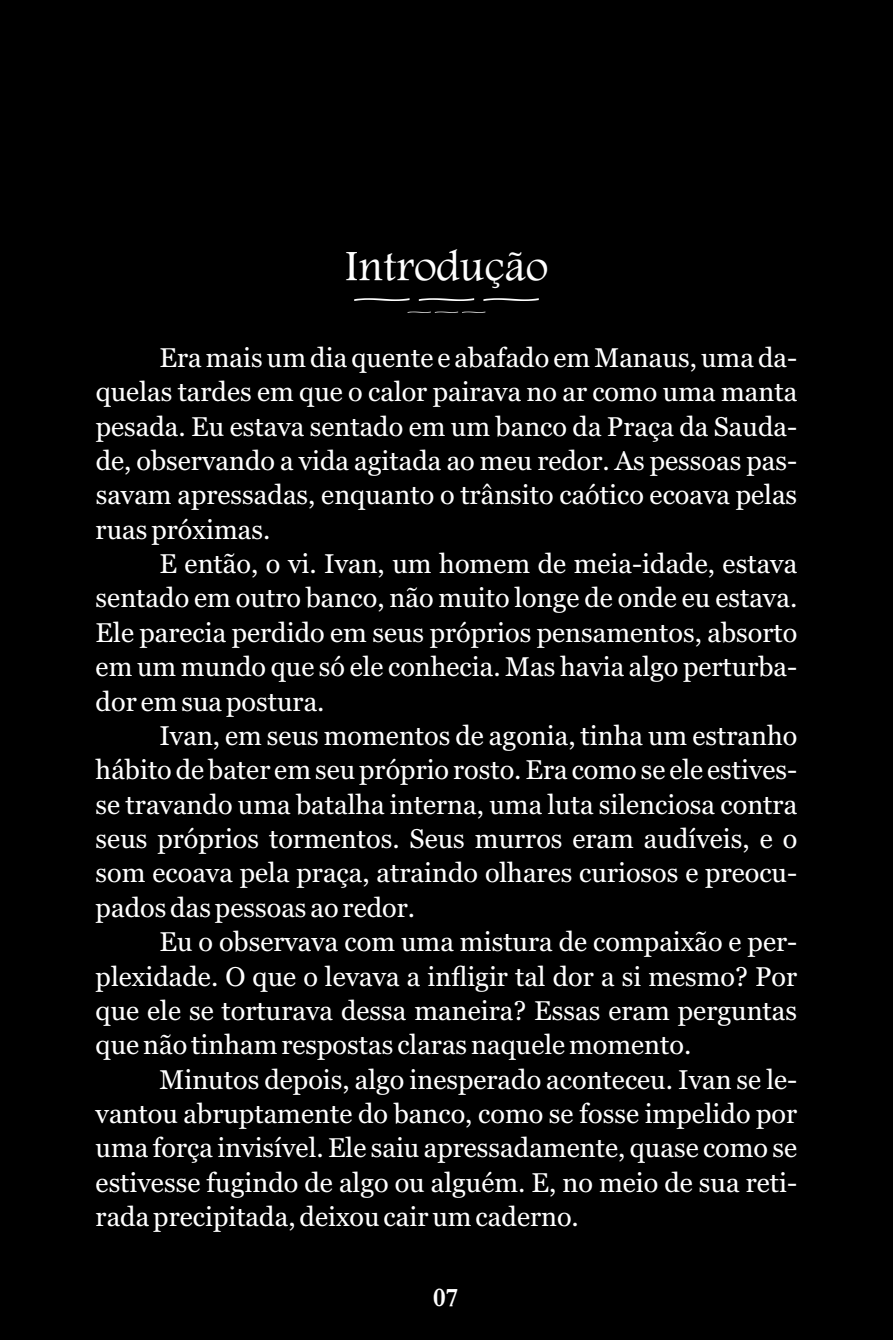
<style>
.page{position:relative;width:893px;height:1340px;background:#fff}
.page>*{position:absolute;margin:0;border:0;box-sizing:border-box;transform-origin:0 0}
.t1{font:45px "Andalus";color:#fff}
.t2{font:27px/34.4px "Georgia";color:#fff;text-align:justify}
.t3{font:700 27px "Garamond";color:#fff}
</style>
<div class="page">
<div style="left:0;top:0;width:893px;height:1339px;background:#000"></div>
<svg style="left:354px;top:298px;width:185px;height:3px"></svg>
<svg style="left:408px;top:311px;width:77px;height:2px"></svg>
<h1 class="t1" style="left:345px;top:234px;width:205px">Introdução</h1>
<p class="t2" style="left:96px;top:342px;width:703px;text-indent:64px">Era mais um dia quente e abafado em Manaus, uma da&shy;quelas tardes em que o calor pairava no ar como uma manta pesada. Eu estava sentado em um banco da Praça da Sauda&shy;de, observando a vida agitada ao meu redor. As pessoas pas&shy;savam apressadas, enquanto o trânsito caótico ecoava pelas ruas próximas.</p>
<p class="t2" style="left:96px;top:548px;width:703px;text-indent:64px">E então, o vi. Ivan, um homem de meia-idade, estava sentado em outro banco, não muito longe de onde eu estava.<br>Ele parecia perdido em seus próprios pensamentos, absorto em um mundo que só ele conhecia. Mas havia algo perturba&shy;dor em sua postura.</p>
<p class="t2" style="left:96px;top:720px;width:703px;text-indent:64px">Ivan, em seus momentos de agonia, tinha um estranho hábito de bater em seu próprio rosto. Era como se ele estives&shy;se travando uma batalha interna, uma luta silenciosa contra seus próprios tormentos. Seus murros eram audíveis, e o som ecoava pela praça, atraindo olhares curiosos e preocu&shy;pados das pessoas ao redor.</p>
<p class="t2" style="left:96px;top:926px;width:703px;text-indent:64px">Eu o observava com uma mistura de compaixão e per&shy;plexidade. O que o levava a infligir tal dor a si mesmo? Por que ele se torturava dessa maneira? Essas eram perguntas que não tinham respostas claras naquele momento.</p>
<p class="t2" style="left:96px;top:1064px;width:703px;text-indent:64px">Minutos depois, algo inesperado aconteceu. Ivan se le&shy;vantou abruptamente do banco, como se fosse impelido por uma força invisível. Ele saiu apressadamente, quase como se estivesse fugindo de algo ou alguém. E, no meio de sua reti&shy;rada precipitada, deixou cair um caderno.</p>
<p class="t3" style="left:433px;top:1288px;width:27px">07</p>
</div>
